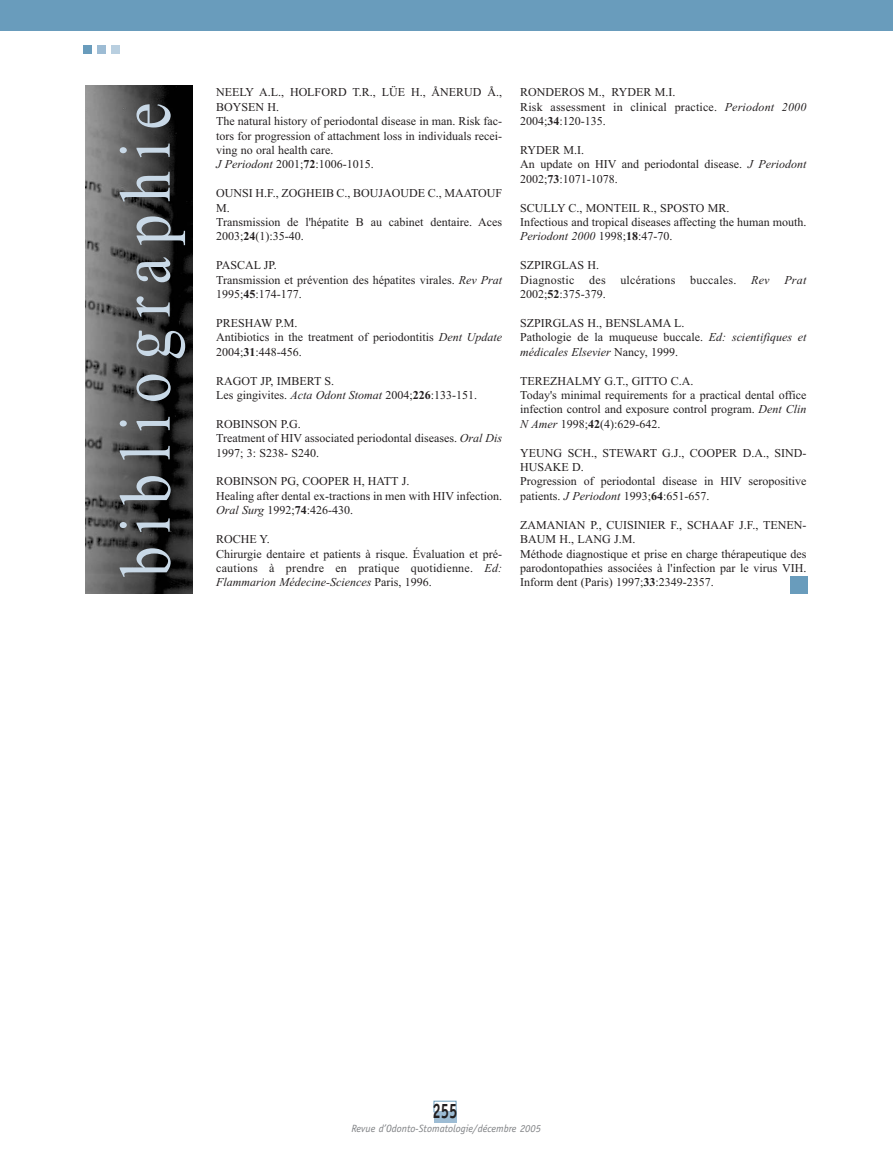
<style>
.page{position:relative;width:893px;height:1149px;background:#fff}
.page>*{position:absolute;margin:0;border:0;box-sizing:border-box;transform-origin:0 0}
.t1{font:72px "Times New Roman";letter-spacing:.2em;color:#c9d9e7;scale:.85 1}
.t2{font:700 21px "Officina Sans";color:#231f20;scale:.72 1}
.t3{font:12px/14.4px "Times New Roman";color:#231f20}
.t4{font:12px/14.4px "Times New Roman";letter-spacing:.02em;color:#231f20}
.t5{font:italic 10.5px "Officina Sans";color:#808285}
.s1{font-style:italic}
.s2{font-weight:700}
</style>
<div class="page">
<div style="left:434px;top:1100px;width:22px;height:11px;border:1px solid #699cbc"></div>
<div style="left:434px;top:1111px;width:22px;height:11px;background:#9dbcd4"></div>
<div style="left:83px;top:45px;width:9px;height:9px;background:#699cbc"></div>
<div style="left:97px;top:45px;width:8px;height:9px;background:#9dbcd4"></div>
<div style="left:111px;top:45px;width:8px;height:9px;background:#b9cfe0"></div>
<div style="left:0;top:0;width:893px;height:31px;background:#699cbc"></div>
<img style="left:85px;top:86px;width:108px;height:507px">
<div style="left:791px;top:576px;width:17px;height:17px;background:#699cbc"></div>
<h1 class="t1" style="left:120px;top:576px;width:559px;rotate:-90deg">bibliographie</h1>
<p class="t3" style="left:216px;top:86px;width:288px">NEELY A.L., HOLFORD T.R., LÜE H., ÅNERUD Å., BOYSEN H.<br>The natural history of periodontal disease in man. Risk fac&shy;tors for progression of attachment loss in individuals recei&shy;ving no oral health care.<br><span class="s1">J Periodont</span> 2001;<span class="s2">72</span>:1006-1015.</p>
<p class="t3" style="left:216px;top:187px;width:288px">OUNSI H.F., ZOGHEIB C., BOUJAOUDE C., MAATOUF<br>M.<br>Transmission de l'hépatite B au cabinet dentaire. Aces<br>2003;<span class="s2">24</span>(1):35-40.</p>
<p class="t3" style="left:216px;top:259px;width:288px">PASCAL JP.<br>Transmission et prévention des hépatites virales. <span class="s1">Rev Prat<br></span>1995;<span class="s2">45</span>:174-177.</p>
<p class="t3" style="left:216px;top:317px;width:288px">PRESHAW P.M.<br>Antibiotics in the treatment of periodontitis <span class="s1">Dent Update<br></span>2004;<span class="s2">31</span>:448-456.</p>
<p class="t3" style="left:216px;top:374px;width:263px">RAGOT JP, IMBERT S.<br>Les gingivites. <span class="s1">Acta Odont Stomat</span> 2004;<span class="s2">226</span>:133-151.</p>
<p class="t3" style="left:216px;top:417px;width:288px">ROBINSON P.G.<br>Treatment of HIV associated periodontal diseases. <span class="s1">Oral Dis<br></span>1997; 3: S238- S240.</p>
<p class="t3" style="left:216px;top:475px;width:288px">ROBINSON PG, COOPER H, HATT J.<br>Healing after dental ex-tractions in men with HIV infection.<br><span class="s1">Oral Surg</span> 1992;<span class="s2">74</span>:426-430.</p>
<p class="t3" style="left:216px;top:533px;width:288px">ROCHE Y.<br>Chirurgie dentaire et patients à risque. Évaluation et pré&shy;cautions à prendre en pratique quotidienne. <span class="s1">Ed:<br>Flammarion Médecine-Sciences</span> Paris, 1996.</p>
<p class="t3" style="left:520px;top:86px;width:288px">RONDEROS M., RYDER M.I.<br>Risk assessment in clinical practice. <span class="s1">Periodont 2000<br></span>2004;<span class="s2">34</span>:120-135.</p>
<p class="t3" style="left:520px;top:144px;width:288px">RYDER M.I.<br>An update on HIV and periodontal disease. <span class="s1">J Periodont<br></span>2002;<span class="s2">73</span>:1071-1078.</p>
<p class="t3" style="left:520px;top:201px;width:288px">SCULLY C., MONTEIL R., SPOSTO MR.<br>Infectious and tropical diseases affecting the human mouth.<br><span class="s1">Periodont 2000</span> 1998;<span class="s2">18</span>:47-70.</p>
<p class="t4" style="left:520px;top:259px;width:288px">SZPIRGLAS H.<br>Diagnostic des ulcérations buccales. <span class="s1">Rev Prat<br></span>2002;<span class="s2">52</span>:375-379.</p>
<p class="t3" style="left:520px;top:317px;width:288px">SZPIRGLAS H., BENSLAMA L.<br>Pathologie de la muqueuse buccale. <span class="s1">Ed: scientifiques et médicales Elsevier</span> Nancy, 1999.</p>
<p class="t3" style="left:520px;top:374px;width:288px">TEREZHALMY G.T., GITTO C.A.<br>Today's minimal requirements for a practical dental office infection control and exposure control program. <span class="s1">Dent Clin N Amer</span> 1998;<span class="s2">42</span>(4):629-642.</p>
<p class="t3" style="left:520px;top:446px;width:288px">YEUNG SCH., STEWART G.J., COOPER D.A., SIND-HUSAKE D.<br>Progression of periodontal disease in HIV seropositive patients. <span class="s1">J Periodont</span> 1993;<span class="s2">64</span>:651-657.</p>
<p class="t3" style="left:520px;top:518px;width:288px">ZAMANIAN P., CUISINIER F., SCHAAF J.F., TENEN-BAUM H., LANG J.M.<br>Méthode diagnostique et prise en charge thérapeutique des parodontopathies associées à l'infection par le virus VIH.<br>Inform dent (Paris) 1997;<span class="s2">33</span>:2349-2357.</p>
<h2 class="t2" style="left:433px;top:1102px;width:36px">255</h2>
<p class="t5" style="left:351px;top:1124px;width:191px">Revue d’Odonto-Stomatologie/décembre 2005</p>
</div>
